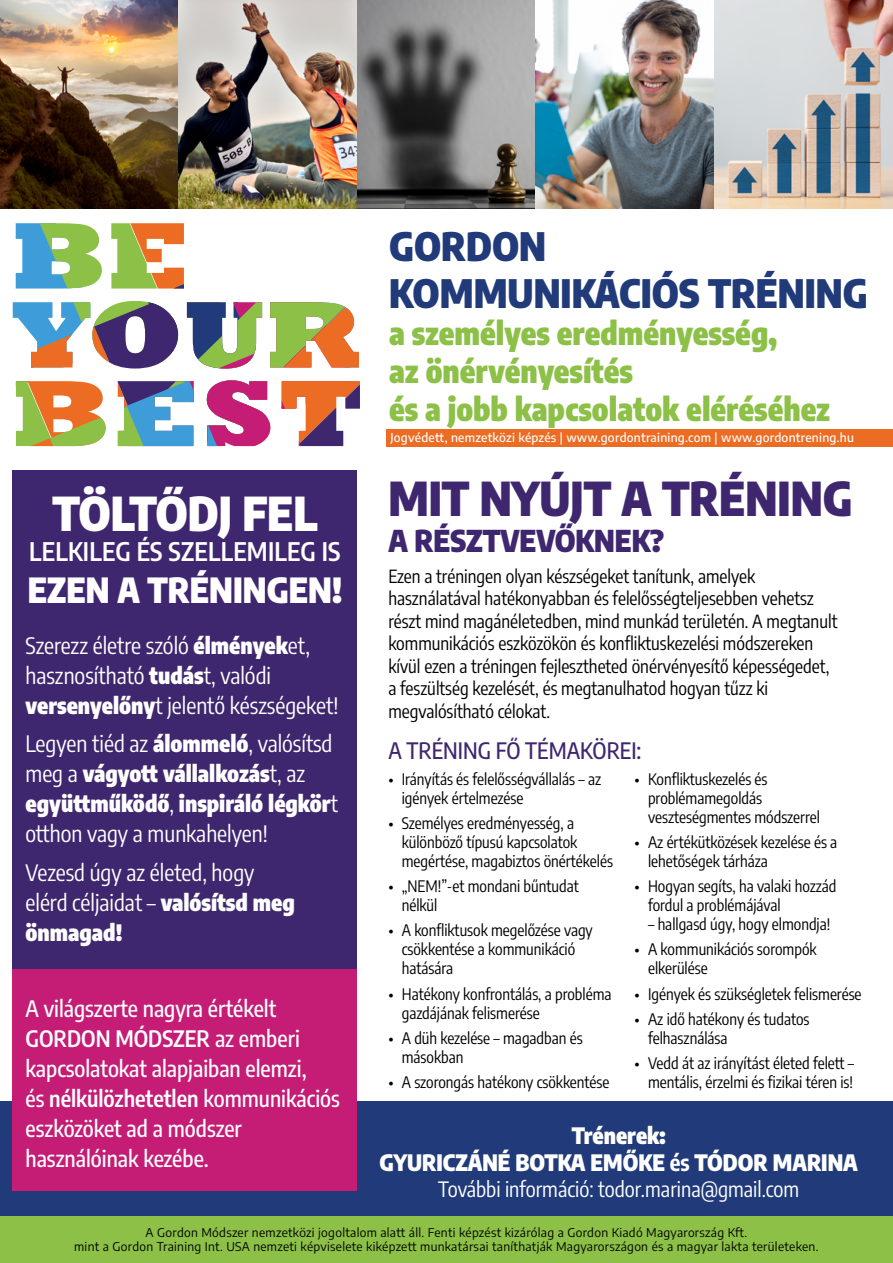
<style>
.page{position:relative;width:893px;height:1263px;background:#fff}
.page>*{position:absolute;margin:0;border:0;box-sizing:border-box;transform-origin:0 0}
.t1{font:900 46.5px "Encode Sans Condensed";color:#3f276f}
.t2{font:900 46.5px "Encode Sans Condensed";color:#fff}
.t3{font:900 39px/46.8px "Encode Sans Condensed";color:#213a79}
.t4{font:900 34.5px "Encode Sans Condensed";color:#fff}
.t5{font:900 31.5px/37.8px "Encode Sans Condensed";color:#8cc046}
.t6{font:900 30px "Encode Sans Condensed";color:#3f276f}
.t7{font:600 25.5px "Encode Sans Condensed";letter-spacing:.01em;color:#fff}
.t8{font:22.5px/30px "Encode Sans Condensed";color:#fff}
.t9{font:500 22.5px/30px "Encode Sans Condensed";color:#fff}
.t10{font:900 22.5px/27px "Encode Sans Condensed";color:#fff;text-align:center}
.t11{font:500 22.5px "Encode Sans Condensed";color:#3f276f}
.t12{font:21px "Encode Sans Condensed";color:#fff}
.t13{font:18px/22.5px "Encode Sans Condensed";color:#000}
.t14{font:15.75px/18.9px "Encode Sans Condensed";color:#000}
.t15{font:12px/14.4px "Encode Sans";letter-spacing:.025em;color:#000;text-align:center}
.t16{font:500 12px "Encode Sans";letter-spacing:.02em;color:#fff}
.s1{font-weight:900}
.s2{font-weight:600}
.s3{font-weight:700}
</style>
<div class="page">
<div style="left:13px;top:470px;width:344px;height:499px;background:#3f276f"></div>
<div style="left:387px;top:430px;width:506px;height:17px;background:#ed6c23"></div>
<img style="left:0;top:0;width:893px;height:208px">
<svg style="left:16px;top:223px;width:86px;height:66px"></svg>
<svg style="left:111px;top:223px;width:73px;height:66px"></svg>
<svg style="left:13px;top:301px;width:165px;height:67px"></svg>
<svg style="left:187px;top:302px;width:75px;height:66px"></svg>
<svg style="left:270px;top:302px;width:89px;height:65px"></svg>
<svg style="left:16px;top:381px;width:90px;height:65px"></svg>
<svg style="left:118px;top:381px;width:75px;height:65px"></svg>
<svg style="left:207px;top:380px;width:63px;height:66px"></svg>
<svg style="left:282px;top:381px;width:78px;height:65px"></svg>
<div style="left:0;top:1205px;width:893px;height:58px;background:#8cc046"></div>
<div style="left:0;top:1101px;width:893px;height:115px;background:#213a79"></div>
<div style="left:13px;top:969px;width:344px;height:222px;background:#c51c76"></div>
<h1 class="t2" style="left:52px;top:481px;width:267px">TÖLTŐDJ FEL</h1>
<h3 class="t7" style="left:29px;top:534px;width:313px">LELKILEG ÉS SZELLEMILEG IS</h3>
<h3 class="t4" style="left:28px;top:566px;width:316px">EZEN A TRÉNINGEN!</h3>
<h3 class="t8" style="left:26px;top:629px;width:314px">Szerezz életre szóló <span class="s1">élmények</span>et, hasznosítható <span class="s1">tudás</span>t, valódi <span class="s1">versenyelőny</span>t jelentő készségeket!</h3>
<h3 class="t8" style="left:26px;top:728px;width:314px">Legyen tiéd az <span class="s1">álommeló</span>, valósítsd meg a <span class="s1">vágyott vállalkozás</span>t, az <span class="s1">együttműködő</span>, <span class="s1">inspiráló légkör</span>t otthon vagy a munkahelyen!</h3>
<h3 class="t8" style="left:26px;top:856px;width:271px">Vezesd úgy az életed, hogy elérd céljaidat – <span class="s1">valósítsd meg önmagad!</span></h3>
<h3 class="t9" style="left:26px;top:992px;width:316px">A világszerte nagyra értékelt<br><span class="s2">GORDON MÓDSZER</span> az emberi kapcsolatokat alapjaiban elemzi,<br>és <span class="s2">nélkülözhetetlen</span> kommunikációs eszközöket ad a módszer használóinak kezébe.</h3>
<h2 class="t3" style="left:389px;top:221px;width:480px">GORDON<br>KOMMUNIKÁCIÓS TRÉNING</h2>
<h3 class="t5" style="left:389px;top:313px;width:442px">a személyes eredményesség,<br>az önérvényesítés<br>és a jobb kapcsolatok eléréséhez</h3>
<p class="t16" style="left:390px;top:430px;width:465px">Jogvédett, nemzetközi képzés | www.gordontraining.com | www.gordontrening.hu</p>
<h1 class="t1" style="left:388px;top:466px;width:466px">MIT NYÚJT A TRÉNING</h1>
<h3 class="t6" style="left:388px;top:520px;width:277px">A RÉSZTVEVŐKNEK?</h3>
<p class="t13" style="left:388px;top:564px;width:451px">Ezen a tréningen olyan készségeket tanítunk, amelyek használatával hatékonyabban és felelősségteljesebben vehetsz részt mind magánéletedben, mind munkád területén. A megtanult kommunikációs eszközökön és konfliktuskezelési módszereken kívül ezen a tréningen fejlesztheted önérvényesítő képességedet, a feszültség kezelését, és megtanulhatod hogyan tűzz ki megvalósítható célokat.</p>
<h3 class="t11" style="left:388px;top:735px;width:255px">A TRÉNING FŐ TÉMAKÖREI:</h3>
<p class="t14" style="left:402px;top:769px;width:201px;text-indent:-13px">• Irányítás és felelősségvállalás – az igények értelmezése</p>
<p class="t14" style="left:402px;top:813px;width:213px;text-indent:-13px">• Személyes eredményesség, a különböző típusú kapcsolatok megértése, magabiztos önértékelés</p>
<p class="t14" style="left:402px;top:876px;width:178px;text-indent:-13px">• „NEM!”-et mondani bűntudat nélkül</p>
<p class="t14" style="left:402px;top:920px;width:192px;text-indent:-13px">• A konfliktusok megelőzése vagy csökkentése a kommunikáció hatására</p>
<p class="t14" style="left:402px;top:983px;width:211px;text-indent:-13px">• Hatékony konfrontálás, a probléma gazdájának felismerése</p>
<p class="t14" style="left:402px;top:1028px;width:182px;text-indent:-13px">• A düh kezelése – magadban és másokban</p>
<p class="t14" style="left:388px;top:1072px;width:223px">• A szorongás hatékony csökkentése</p>
<p class="t14" style="left:648px;top:769px;width:173px;text-indent:-13px">• Konfliktuskezelés és problémamegoldás veszteségmentes módszerrel</p>
<p class="t14" style="left:648px;top:832px;width:191px;text-indent:-13px">• Az értékütközések kezelése és a lehetőségek tárháza</p>
<p class="t14" style="left:648px;top:876px;width:190px;text-indent:-13px">• Hogyan segíts, ha valaki hozzád fordul a problémájával</p>
<p class="t14" style="left:648px;top:914px;width:184px">– hallgasd úgy, hogy elmondja!</p>
<p class="t14" style="left:648px;top:939px;width:170px;text-indent:-13px">• A kommunikációs sorompók elkerülése</p>
<p class="t14" style="left:635px;top:984px;width:228px">• Igények és szükségletek felismerése</p>
<p class="t14" style="left:648px;top:1009px;width:163px;text-indent:-13px">• Az idő hatékony és tudatos felhasználása</p>
<p class="t14" style="left:635px;top:1053px;width:221px;text-align:right">• Vedd át az irányítást életed felett – mentális, érzelmi és fizikai téren is!</p>
<h3 class="t10" style="left:380px;top:1121px;width:480px">Trénerek:<br>GYURICZÁNÉ BOTKA EMŐKE <span class="s3">és</span> TÓDOR MARINA</h3>
<h3 class="t12" style="left:438px;top:1174px;width:362px">További információ: todor.marina@gmail.com</h3>
<p class="t15" style="left:74px;top:1225px;width:746px">A Gordon Módszer nemzetközi jogoltalom alatt áll. Fenti képzést kizárólag a Gordon Kiadó Magyarország Kft.<br>mint a Gordon Training Int. USA nemzeti képviselete kiképzett munkatársai taníthatják Magyarországon és a magyar lakta területeken.</p>
</div>
